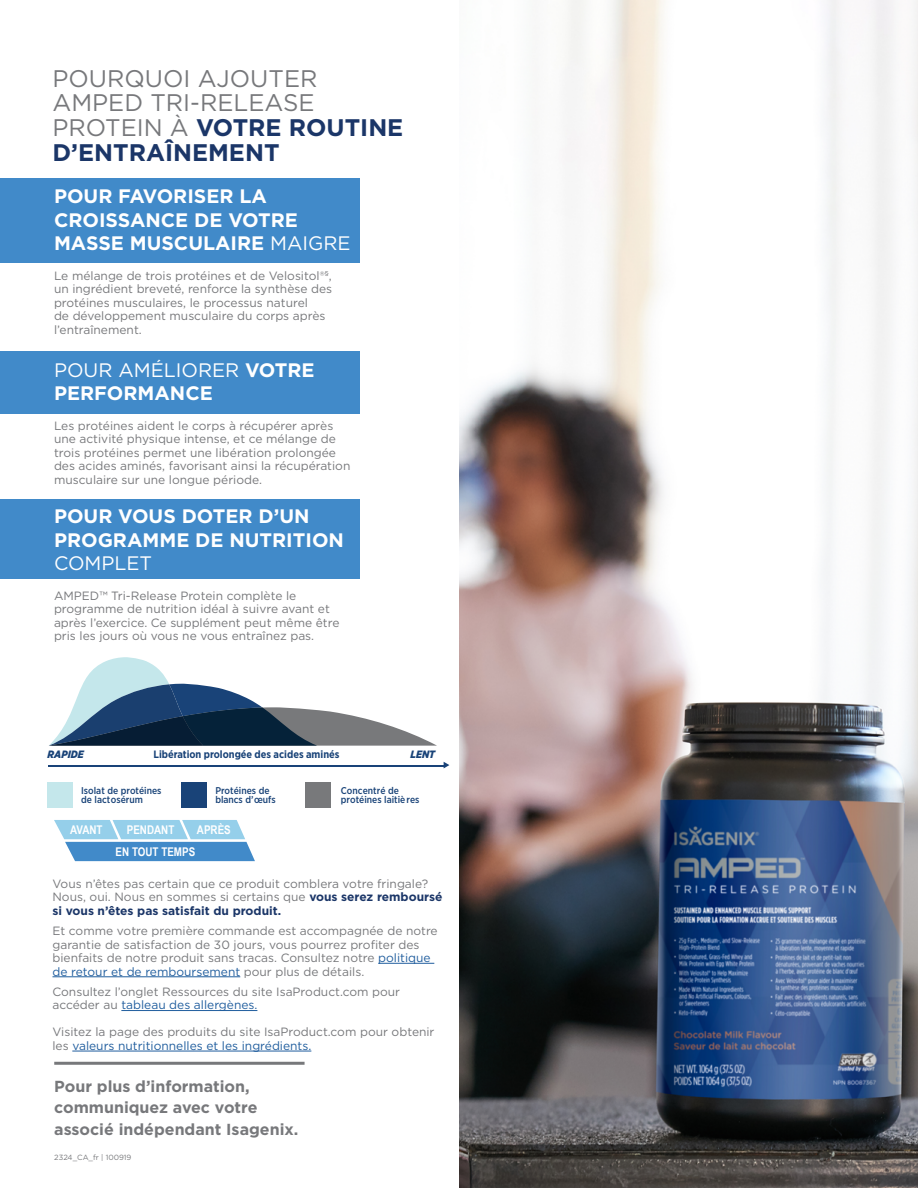
<style>
.page{position:relative;width:918px;height:1188px;background:#fff}
.page>*{position:absolute;margin:0;border:0;box-sizing:border-box;transform-origin:0 0}
.t1{font:24px/24.6px "Gotham";color:#77787b}
.t2{font:700 19.5px/23.4px "Gotham";color:#fff}
.t3{font:19.5px "Gotham";color:#fff}
.t4{font:700 16.05px/21.6px "Gotham";color:#77787b}
.t5{font:12px/13.5px "Gotham";color:#77787b}
.t6{font:700 12px/21.3px "Arial Narrow";color:#fff}
.t7{font:700 10.65px "Gotham Narrow";color:#194378}
.t8{font:italic 900 10.65px "Gotham Narrow";color:#194378}
.t9{font:500 9.9px/8.7px "Gotham Narrow";color:#194378}
.t10{font:7.5px "Gotham";color:#77787b}
.s1{font-weight:700;color:#1b3668}
.s2{font-weight:400}
.s3{color:#215e9e}
</style>
<div class="page">
<div style="left:0;top:178px;width:360px;height:84px;background:#418ac9"></div>
<div style="left:0;top:351px;width:360px;height:62px;background:#418ac9"></div>
<div style="left:0;top:499px;width:360px;height:80px;background:#418ac9"></div>
<hr style="left:378px;top:963px;width:56px;height:1px;background:#215e9e">
<hr style="left:52px;top:976px;width:188px;height:1px;background:#215e9e">
<hr style="left:121px;top:1010px;width:136px;height:1px;background:#215e9e">
<hr style="left:72px;top:1051px;width:239px;height:1px;background:#215e9e">
<hr style="left:54px;top:1062px;width:251px;height:3px;background:#77787b">
<img style="left:459px;top:0;width:459px;height:1188px">
<hr style="left:48px;top:765px;width:397px;height:2px;background:#194378">
<svg style="left:444px;top:762px;width:5px;height:6px"></svg>
<svg style="left:49px;top:657px;width:388px;height:89px"></svg>
<div style="left:48px;top:782px;width:25px;height:26px;background:#c4e7eb"></div>
<div style="left:181px;top:782px;width:26px;height:26px;background:#194378"></div>
<div style="left:305px;top:782px;width:26px;height:26px;background:#78797b"></div>
<svg style="left:54px;top:820px;width:201px;height:41px;background:#83badf"></svg>
<h1 class="t1" style="left:52px;top:65px;width:352px">POURQUOI AJOUTER<br>AMPED TRI-RELEASE<br>PROTEIN À <span class="s1">VOTRE ROUTINE<br>D’ENTRAÎNEMENT</span></h1>
<h2 class="t2" style="left:54px;top:184px;width:298px">POUR FAVORISER LA<br>CROISSANCE DE VOTRE<br>MASSE MUSCULAIRE <span class="s2">MAIGRE</span></h2>
<p class="t5" style="left:54px;top:268px;width:280px">Le mélange de trois protéines et de Velositol®<sup>§</sup>, un ingrédient breveté, renforce la synthèse des protéines musculaires, le processus naturel<br>de développement musculaire du corps après l’entraînement.</p>
<h2 class="t2" style="left:54px;top:358px;width:262px"><span class="s2">POUR AMÉLIORER</span> VOTRE<br>PERFORMANCE</h2>
<p class="t5" style="left:54px;top:419px;width:298px">Les protéines aident le corps à récupérer après une activité physique intense, et ce mélange de trois protéines permet une libération prolongée des acides aminés, favorisant ainsi la récupération musculaire sur une longue période.</p>
<h2 class="t2" style="left:54px;top:505px;width:292px">POUR VOUS DOTER D’UN<br>PROGRAMME DE NUTRITION</h2>
<h2 class="t3" style="left:54px;top:551px;width:100px">COMPLET</h2>
<p class="t5" style="left:54px;top:589px;width:287px">AMPED™ Tri-Release Protein complète le programme de nutrition idéal à suivre avant et après l’exercice. Ce supplément peut même être pris les jours où vous ne vous entraînez pas.</p>
<p class="t8" style="left:48px;top:747px;width:38px">RAPIDE</p>
<p class="t7" style="left:153px;top:748px;width:188px">Libération prolongée des acides aminés</p>
<p class="t8" style="left:410px;top:747px;width:26px">LENT</p>
<p class="t9" style="left:215px;top:786px;width:62px">Protéines de blancs d’œufs</p>
<p class="t9" style="left:81px;top:786px;width:82px">Isolat de protéines de lactosérum</p>
<p class="t9" style="left:341px;top:786px;width:80px">Concentré de protéines laitières</p>
<p class="t6" style="left:70px;top:819px;width:34px">AVANT</p>
<p class="t6" style="left:116px;top:819px;width:81px;text-indent:11px">PENDANT<br>EN TOUT TEMPS</p>
<p class="t6" style="left:197px;top:819px;width:35px">APRÈS</p>
<p class="t5" style="left:52px;top:877px;width:392px">Vous n’êtes pas certain que ce produit comblera votre fringale?<br>Nous, oui. Nous en sommes si certains que <span class="s1">vous serez remboursé si vous n’êtes pas satisfait du produit.</span></p>
<p class="t5" style="left:52px;top:924px;width:387px">Et comme votre première commande est accompagnée de notre garantie de satisfaction de 30 jours, vous pourrez profiter des bienfaits de notre produit sans tracas. Consultez notre <span class="s3">politique de retour et de remboursement</span> pour plus de détails.</p>
<p class="t5" style="left:52px;top:985px;width:349px">Consultez l’onglet Ressources du site IsaProduct.com pour accéder au <span class="s3">tableau des allergènes.</span></p>
<p class="t5" style="left:52px;top:1025px;width:384px">Visitez la page des produits du site IsaProduct.com pour obtenir les <span class="s3">valeurs nutritionnelles et les ingrédients.</span></p>
<h3 class="t4" style="left:54px;top:1075px;width:246px">Pour plus d’information, communiquez avec votre associé indépendant Isagenix.</h3>
<p class="t10" style="left:54px;top:1152px;width:79px">2324_CA_fr | 100919</p>
</div>
